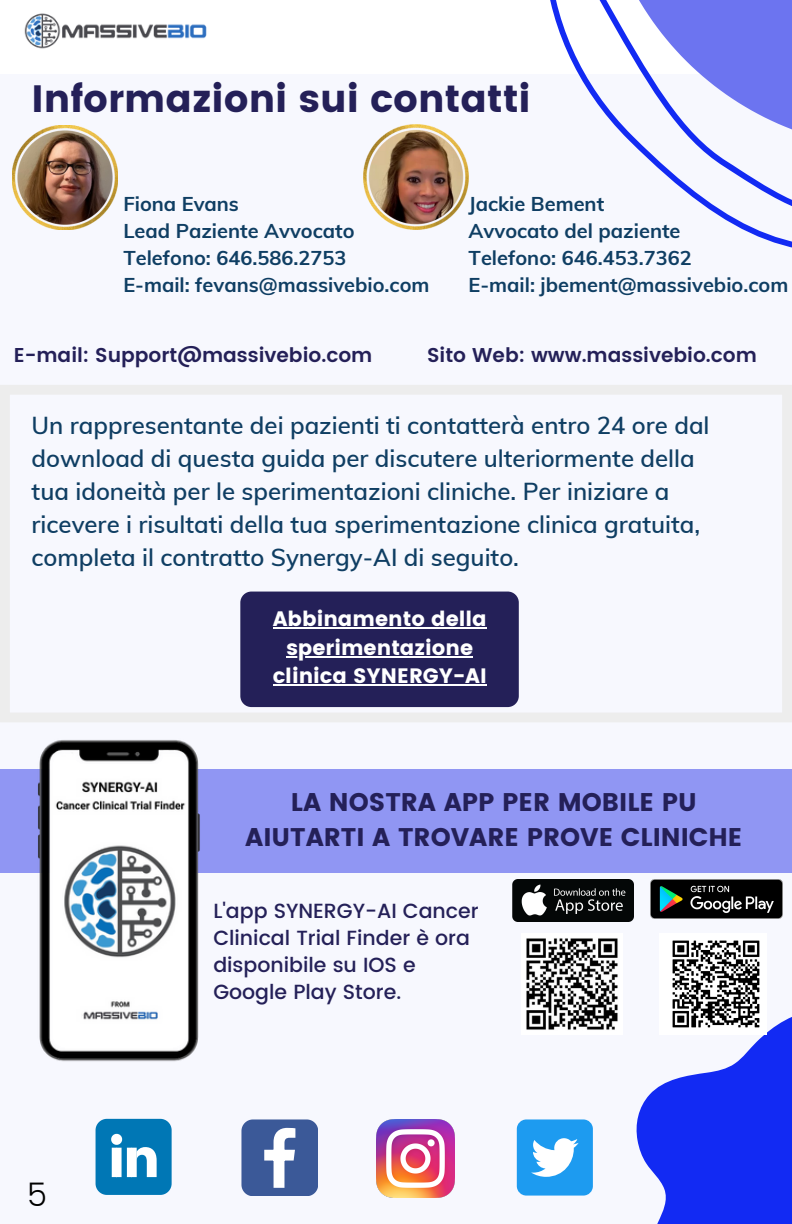
<style>
.page{position:relative;width:792px;height:1224px;background:#f7f8fe}
.page>*{position:absolute;margin:0;border:0;box-sizing:border-box;transform-origin:0 0}
.t1{font:38px "Poppins";color:#242058}
.t2{font:300 32px "Poppins";color:#000}
.t3{font:25.6px/34.6px "Poppins";color:#242058;text-align:center}
.t4{font:600 24px/33px "Muli";color:#0f3e63}
.t5{font:20.8px/28.4px "Poppins";color:#fff;text-align:center}
.t6{font:500 20.4px/27.2px "Poppins";color:#242058}
.t7{font:700 20px "Muli";color:#0f3e63}
.t8{font:600 20px "Poppins";color:#242058}
</style>
<div class="page">
<div style="left:0;top:0;width:792px;height:74px;background:#fff"></div>
<svg style="left:550px;top:0;width:242px;height:242px"></svg>
<svg style="left:636px;top:1017px;width:156px;height:207px;fill:#122af3"></svg>
<svg style="left:0;top:385px;width:792px;height:337px"></svg>
<img style="left:24px;top:13px;width:183px;height:36px">
<svg style="left:241px;top:1119px;width:77px;height:77px"></svg>
<img style="left:377px;top:1119px;width:78px;height:78px">
<svg style="left:96px;top:1119px;width:76px;height:76px"></svg>
<div style="left:517px;top:1119px;width:76px;height:77px;background:#1d9bf0;border-radius:10px"></div>
<svg style="left:531px;top:1138px;width:48px;height:39px"></svg>
<div style="left:240px;top:592px;width:279px;height:115px;background:#242058;border-radius:11px"></div>
<hr style="left:273px;top:628px;width:214px;height:1px;background:#fff">
<hr style="left:286px;top:656px;width:187px;height:2px;background:#fff">
<hr style="left:273px;top:685px;width:214px;height:1px;background:#fff">
<img style="left:13px;top:126px;width:105px;height:103px">
<img style="left:363px;top:125px;width:105px;height:105px">
<div style="left:0;top:769px;width:792px;height:104px;background:#9096f3"></div>
<img style="left:526px;top:938px;width:92px;height:92px">
<img style="left:512px;top:880px;width:121px;height:42px">
<img style="left:650px;top:880px;width:132px;height:39px">
<img style="left:0;top:721px;width:242px;height:341px">
<img style="left:660px;top:1017px;width:6px;height:17px">
<img style="left:666px;top:940px;width:100px;height:94px">
<p class="t1" style="left:32px;top:77px;width:501px">Informazioni sui contatti</p>
<p class="t7" style="left:123px;top:191px;width:117px">Fiona Evans</p>
<p class="t7" style="left:123px;top:218px;width:233px">Lead Paziente Avvocato</p>
<p class="t7" style="left:123px;top:245px;width:225px">Telefono: 646.586.2753</p>
<p class="t7" style="left:123px;top:272px;width:308px">E-mail: fevans@massivebio.com</p>
<p class="t7" style="left:469px;top:191px;width:137px">Jackie Bement</p>
<p class="t7" style="left:469px;top:218px;width:213px">Avvocato del paziente</p>
<p class="t7" style="left:469px;top:245px;width:225px">Telefono: 646.453.7362</p>
<p class="t7" style="left:469px;top:272px;width:321px">E-mail: jbement@massivebio.com</p>
<p class="t8" style="left:14px;top:343px;width:360px">E-mail: Support@massivebio.com</p>
<p class="t8" style="left:427px;top:343px;width:331px">Sito Web: www.massivebio.com</p>
<p class="t4" style="left:32px;top:408px;width:679px">Un rappresentante dei pazienti ti contatterà entro 24 ore dal download di questa guida per discutere ulteriormente della tua idoneità per le sperimentazioni cliniche. Per iniziare a ricevere i risultati della tua sperimentazione clinica gratuita, completa il contratto Synergy-AI di seguito.</p>
<p class="t5" style="left:273px;top:605px;width:215px">Abbinamento della sperimentazione clinica SYNERGY-AI</p>
<p class="t3" style="left:245px;top:785px;width:499px">LA NOSTRA APP PER MOBILE PU<br>AIUTARTI A TROVARE PROVE CLINICHE</p>
<p class="t2" style="left:27px;top:1176px;width:22px">5</p>
<p class="t6" style="left:213px;top:897px;width:267px">L'app SYNERGY-AI Cancer<br>Clinical Trial Finder è ora disponibile su IOS e<br>Google Play Store.</p>
</div>
